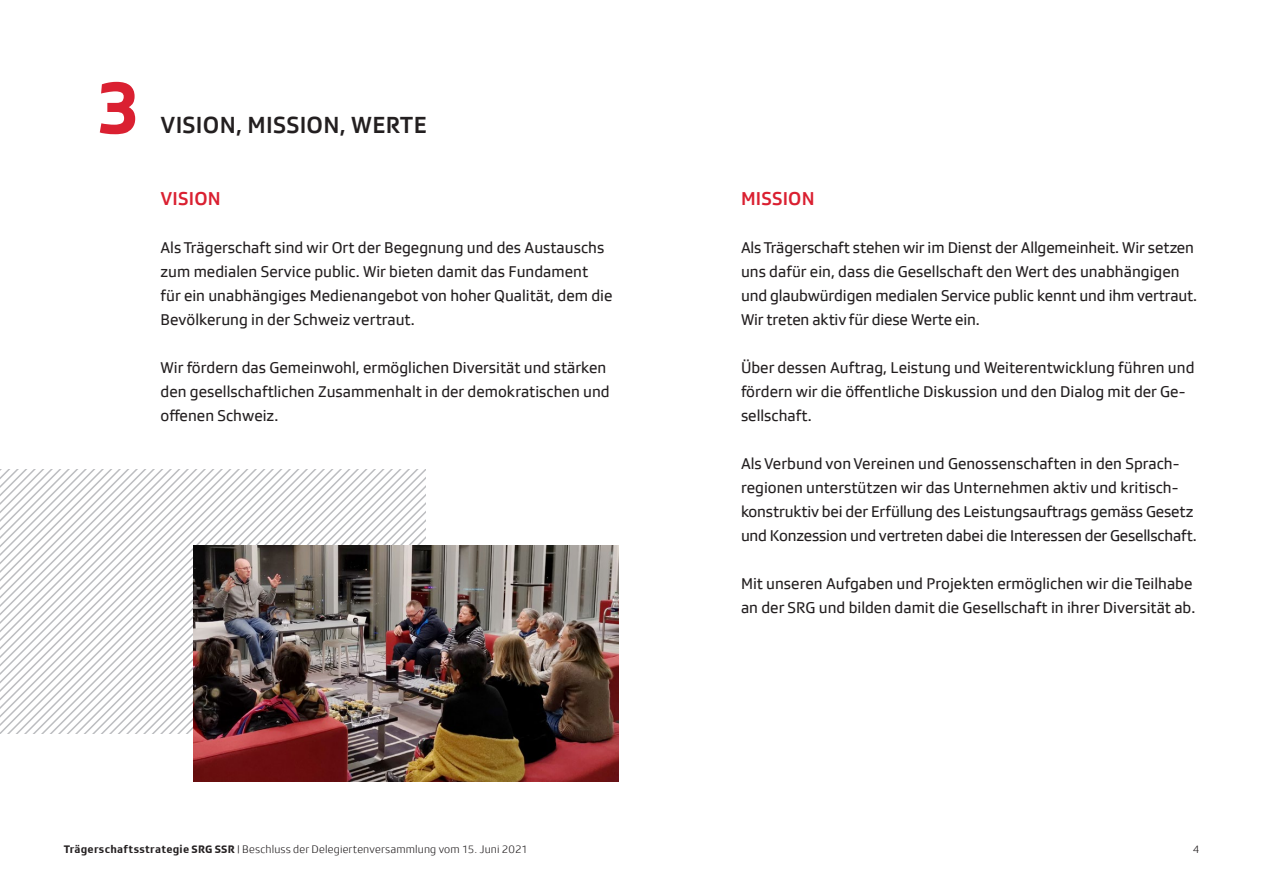
<style>
.page{position:relative;width:1263px;height:893px;background:#fff}
.page>*{position:absolute;margin:0;border:0;box-sizing:border-box;transform-origin:0 0}
._01_Ziffer_Kapitel{font:700 76.5px "SRGSSR Type";color:#da2031}
._01_Kapitelführung{font:500 24px "SRGSSR Type";letter-spacing:.01em;color:#231f20}
._01_Unterkapitel{font:500 19.2px "SRGSSR Type";letter-spacing:.01em;color:#da2031}
._02_Fliesstext__11pt{font:16.05px/24px "SRGSSR Type";color:#231f20}
.t1{font:300 11.25px "SRGSSR Type";letter-spacing:.015em;color:#231f20}
.s1{font-weight:700}
</style>
<div class="page">
<svg style="left:9px;top:469px;width:9px;height:264px"></svg>
<svg style="left:26px;top:469px;width:9px;height:264px"></svg>
<svg style="left:35px;top:469px;width:8px;height:264px"></svg>
<svg style="left:43px;top:469px;width:9px;height:264px"></svg>
<svg style="left:52px;top:469px;width:9px;height:264px"></svg>
<svg style="left:61px;top:469px;width:8px;height:264px"></svg>
<svg style="left:69px;top:469px;width:9px;height:264px"></svg>
<svg style="left:78px;top:469px;width:8px;height:264px"></svg>
<svg style="left:86px;top:469px;width:9px;height:264px"></svg>
<svg style="left:95px;top:469px;width:8px;height:264px"></svg>
<svg style="left:103px;top:469px;width:9px;height:264px"></svg>
<svg style="left:112px;top:469px;width:8px;height:264px"></svg>
<svg style="left:120px;top:469px;width:9px;height:264px"></svg>
<svg style="left:129px;top:469px;width:8px;height:264px"></svg>
<svg style="left:137px;top:469px;width:9px;height:264px"></svg>
<svg style="left:146px;top:469px;width:8px;height:264px"></svg>
<svg style="left:154px;top:469px;width:9px;height:264px"></svg>
<svg style="left:163px;top:469px;width:8px;height:264px"></svg>
<svg style="left:171px;top:469px;width:9px;height:264px"></svg>
<svg style="left:180px;top:469px;width:8px;height:264px"></svg>
<svg style="left:188px;top:469px;width:9px;height:264px"></svg>
<svg style="left:256px;top:469px;width:169px;height:76px"></svg>
<img style="left:194px;top:545px;width:425px;height:236px">
<p class="_01_Ziffer_Kapitel" style="left:97px;top:62px;width:46px">3</p>
<p class="_01_Kapitelführung" style="left:161px;top:111px;width:268px">VISION, MISSION, WERTE</p>
<p class="_01_Unterkapitel" style="left:161px;top:188px;width:62px">VISION</p>
<p class="_02_Fliesstext__11pt" style="left:161px;top:236px;width:453px">Als Trägerschaft sind wir Ort der Begegnung und des Austauschs zum medialen Service public. Wir bieten damit das Fundament<br>für ein unabhängiges Medienangebot von hoher Qualität, dem die Bevölkerung in der Schweiz vertraut.</p>
<p class="_02_Fliesstext__11pt" style="left:161px;top:356px;width:451px">Wir fördern das Gemeinwohl, ermöglichen Diversität und stärken den gesellschaftlichen Zusammenhalt in der demokratischen und offenen Schweiz.</p>
<p class="t1" style="left:64px;top:843px;width:466px"><span class="s1">Trägerschaftsstrategie SRG SSR</span> | Beschluss der Delegiertenversammlung vom 15. Juni 2021</p>
<p class="_01_Unterkapitel" style="left:741px;top:188px;width:75px">MISSION</p>
<p class="_02_Fliesstext__11pt" style="left:741px;top:236px;width:458px">Als Trägerschaft stehen wir im Dienst der Allgemeinheit. Wir setzen uns dafür ein, dass die Gesellschaft den Wert des unabhängigen und glaubwürdigen medialen Service public kennt und ihm vertraut.<br>Wir treten aktiv für diese Werte ein.</p>
<p class="_02_Fliesstext__11pt" style="left:741px;top:356px;width:455px">Über dessen Auftrag, Leistung und Weiterentwicklung führen und fördern wir die öffentliche Diskussion und den Dialog mit der Ge&shy;sellschaft.</p>
<p class="_02_Fliesstext__11pt" style="left:741px;top:452px;width:457px">Als Verbund von Vereinen und Genossenschaften in den Sprach&shy;regionen unterstützen wir das Unternehmen aktiv und kritisch&shy;konstruktiv bei der Erfüllung des Leistungsauftrags gemäss Gesetz und Konzession und vertreten dabei die Interessen der Gesellschaft.</p>
<p class="_02_Fliesstext__11pt" style="left:741px;top:572px;width:456px">Mit unseren Aufgaben und Projekten ermöglichen wir die Teilhabe an der SRG und bilden damit die Gesellschaft in ihrer Diversität ab.</p>
<p class="t1" style="left:1193px;top:843px;width:8px">4</p>
</div>
